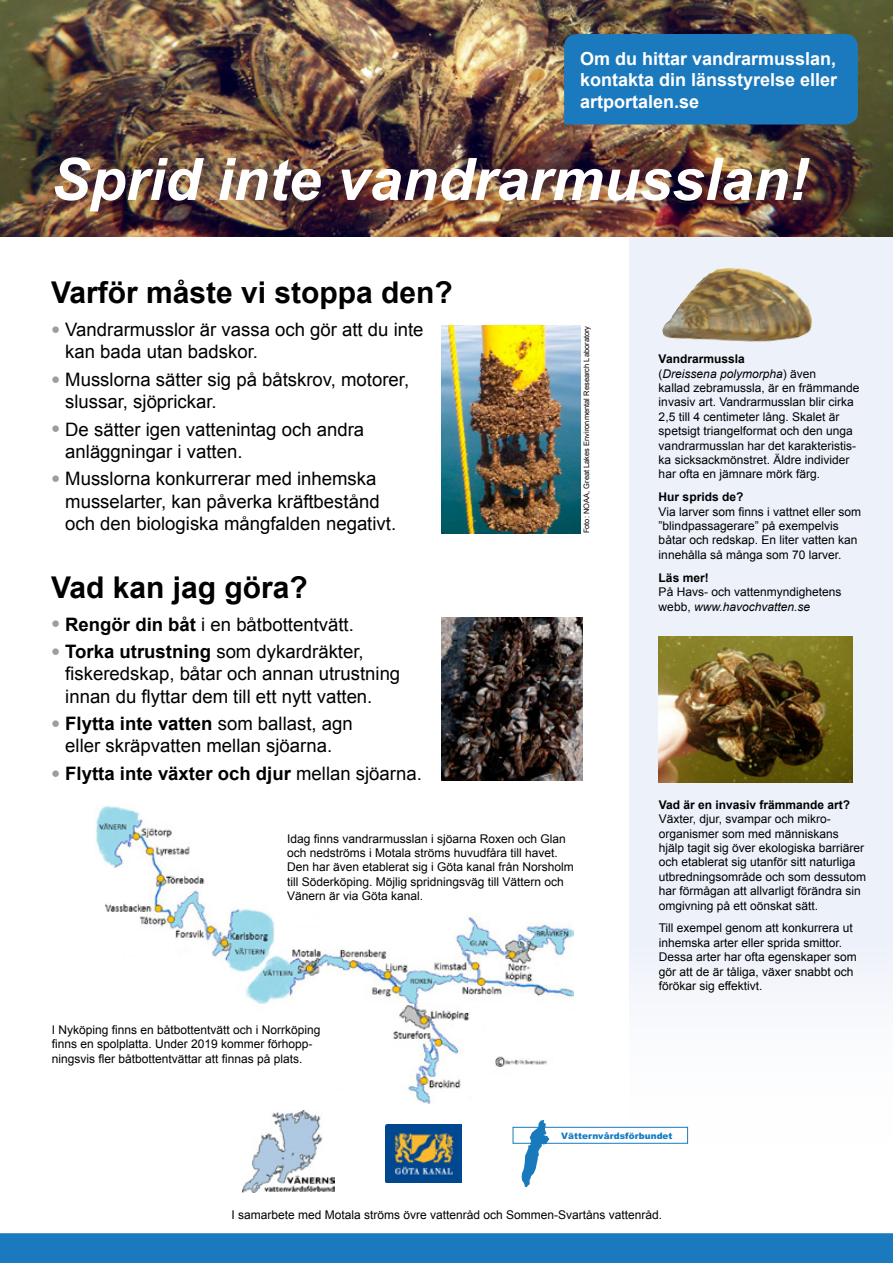
<style>
.page{position:relative;width:893px;height:1263px;background:#fff}
.page>*{position:absolute;margin:0;border:0;box-sizing:border-box;transform-origin:0 0}
.t1{font:italic 700 58.5px "Arial";color:#fff}
.t2{font:700 30px "Arial";color:#000}
.t3{font:18.6px/22.2px "Arial";color:#000}
.t4{font:700 18.6px "Arial";color:#000}
.t5{font:700 18px/21.6px "Arial";color:#fff;text-align:justify}
.t6{font:12px/14.4px "Arial";color:#000}
.t7{font:700 12px "Arial";color:#000}
.t8{font:900 8.85px "Arial";letter-spacing:.005em;color:#157bc0}
.t9{font:7.5px "Arial";color:#000}
.s1{font-size:25.95px;color:#9d9d9c}
.s2{font-weight:700}
.s3{font-weight:400;font-size:25.95px;color:#9d9d9c}
.s4{font-weight:400}
.s5{font-style:italic}
</style>
<div class="page">
<div style="left:629px;top:226px;width:264px;height:928px;background:#edf1fa"></div>
<img style="left:0;top:0;width:893px;height:236px">
<img style="left:96px;top:805px;width:477px;height:299px">
<img style="left:385px;top:1125px;width:76px;height:57px">
<img style="left:659px;top:637px;width:194px;height:145px">
<img style="left:243px;top:1110px;width:91px;height:82px">
<img style="left:442px;top:617px;width:141px;height:164px">
<img style="left:442px;top:325px;width:138px;height:208px">
<div style="left:564px;top:34px;width:294px;height:91px;background:#1b7abd"></div>
<div style="left:0;top:1233px;width:893px;height:30px;background:#1b7abd"></div>
<div style="left:513px;top:1127px;width:175px;height:17px;border:1px solid #187abd"></div>
<svg style="left:522px;top:1120px;width:27px;height:67px"></svg>
<img style="left:662px;top:268px;width:151px;height:74px">
<h3 class="t5" style="left:580px;top:48px;width:259px">Om du hittar vandrarmusslan, kontakta din länsstyrelse eller artportalen.se</h3>
<h1 class="t1" style="left:51px;top:140px;width:759px">Sprid inte vandrarmusslan!</h1>
<h2 class="t2" style="left:51px;top:273px;width:403px">Varför måste vi stoppa den?</h2>
<h3 class="t3" style="left:65px;top:319px;width:360px;text-indent:-14px"><span class="s1">•</span> Vandrarmusslor är vassa och gör att du inte kan bada utan badskor.</h3>
<h3 class="t3" style="left:65px;top:368px;width:345px;text-indent:-14px"><span class="s1">•</span> Musslorna sätter sig på båtskrov, motorer, slussar, sjöprickar.</h3>
<h3 class="t3" style="left:65px;top:418px;width:300px;text-indent:-14px"><span class="s1">•</span> De sätter igen vattenintag och andra anläggningar i vatten.</h3>
<h3 class="t3" style="left:65px;top:468px;width:332px;text-indent:-14px"><span class="s1">•</span> Musslorna konkurrerar med inhemska musselarter, kan påverka kräftbestånd och den biologiska mångfalden negativt.</h3>
<h2 class="t2" style="left:51px;top:567px;width:258px">Vad kan jag göra?</h2>
<h3 class="t3" style="left:51px;top:613px;width:304px"><span class="s1">•</span> <span class="s2">Rengör din båt</span> i en båtbottentvätt.</h3>
<h3 class="t3" style="left:65px;top:641px;width:336px;text-indent:-14px"><span class="s1">•</span> <span class="s2">Torka utrustning</span> som dykardräkter, fiskeredskap, båtar och annan utrustning innan du flyttar dem till ett nytt vatten.</h3>
<h3 class="t3" style="left:51px;top:713px;width:303px;text-align:center"><span class="s1">•</span> <span class="s2">Flytta inte vatten</span> som ballast, agn eller skräpvatten mellan sjöarna.</h3>
<h3 class="t4" style="left:51px;top:761px;width:372px"><span class="s3">•</span> Flytta inte växter och djur <span class="s4">mellan sjöarna.</span></h3>
<p class="t9" style="left:581px;top:533px;width:209px;rotate:-90deg">Foto: NOAA, Great Lakes Environmental Research Laboratory</p>
<p class="t6" style="left:287px;top:831px;width:288px">Idag finns vandrarmusslan i sjöarna Roxen och Glan och nedströms i Motala ströms huvudfåra till havet.<br>Den har även etablerat sig i Göta kanal från Norsholm till Söderköping. Möjlig spridningsväg till Vättern och Vänern är via Göta kanal.</p>
<p class="t6" style="left:52px;top:1022px;width:270px">I Nyköping finns en båtbottentvätt och i Norrköping finns en spolplatta. Under 2019 kommer förhopp&shy;ningsvis fler båtbottentvättar att finnas på plats.</p>
<p class="t6" style="left:659px;top:352px;width:202px"><span class="s2">Vandrarmussla<br></span>(<span class="s5">Dreissena polymorpha</span>) även<br>kallad zebramussla, är en främmande invasiv art. Vandrarmusslan blir cirka 2,5 till 4 centimeter lång. Skalet är spetsigt triangelformat och den unga vandrarmusslan har det karakteristis&shy;ka sicksackmönstret. Äldre individer har ofta en jämnare mörk färg.</p>
<p class="t7" style="left:659px;top:489px;width:86px">Hur sprids de?</p>
<p class="t6" style="left:659px;top:504px;width:204px">Via larver som finns i vattnet eller som ”blindpassagerare” på exempelvis båtar och redskap. En liter vatten kan innehålla så många som 70 larver.</p>
<p class="t7" style="left:659px;top:569px;width:52px">Läs mer!</p>
<p class="t6" style="left:659px;top:585px;width:184px">På Havs- och vattenmyndighetens webb, <span class="s5">www.havochvatten.se</span></p>
<p class="t7" style="left:659px;top:796px;width:193px">Vad är en invasiv främmande art?</p>
<p class="t6" style="left:659px;top:812px;width:209px">Växter, djur, svampar och mikro&shy;organismer som med människans hjälp tagit sig över ekologiska barriärer och etablerat sig utanför sitt naturliga utbredningsområde och som dessutom har förmågan att allvarligt förändra sin omgivning på ett oönskat sätt.</p>
<p class="t6" style="left:659px;top:921px;width:200px">Till exempel genom att konkurrera ut inhemska arter eller sprida smittor.<br>Dessa arter har ofta egenskaper som gör att de är tåliga, växer snabbt och förökar sig effektivt.</p>
<p class="t8" style="left:561px;top:1129px;width:113px">Vätternvårdsförbundet</p>
<p class="t6" style="left:231px;top:1207px;width:432px">I samarbete med Motala ströms övre vattenråd och Sommen-Svartåns vattenråd.</p>
</div>
